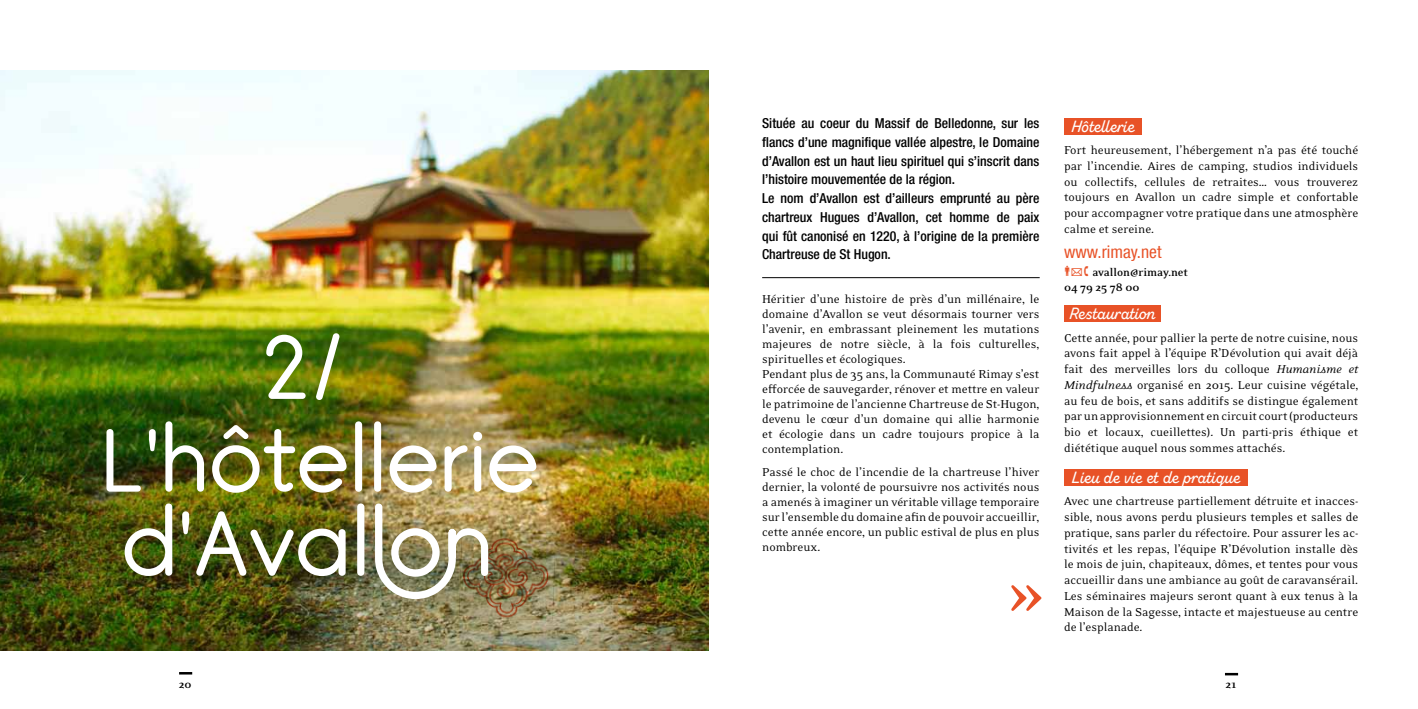
<style>
.page{position:relative;width:1418px;height:709px;background:#fff}
.page>*{position:absolute;margin:0;border:0;box-sizing:border-box;transform-origin:0 0}
.t1{font:90px "Fifita Ligatures";color:#fff}
.t2{font:700 88px "Eidetic Neo";color:#e85227}
.t3{font:87.5px "Fifita Ligatures";color:#fff}
.t4{font:condensed 17.5px "Helvetica Neue LT Com";color:#e85227}
.t5{font:16.25px "Zing Script Rust SB Demo Base";color:#fff}
.t6{font:500 condensed 13.75px/18.8px "Helvetica Neue LT Com";color:#000}
.t7{font:13.12px/15.8px "Eidetic Neo";color:#000;text-align:justify}
.t8{font:700 12.5px/15px "Eidetic Neo";color:#000}
.s1{font-family:"Eidetic Neo Fractions";font-weight:400;font-size:15px;color:#e85227}
.s2{font-style:italic}
</style>
<div class="page">
<svg style="left:179px;top:672px;width:13px;height:2px"></svg>
<svg style="left:1225px;top:673px;width:13px;height:2px"></svg>
<img style="left:0;top:70px;width:709px;height:580px">
<hr style="left:762px;top:277px;width:277px;height:1px;background:#000">
<div style="left:1064px;top:118px;width:77px;height:17px;background:#e85227"></div>
<div style="left:1064px;top:305px;width:96px;height:17px;background:#e85227"></div>
<div style="left:1064px;top:469px;width:183px;height:17px;background:#e85227"></div>
<img style="left:125px;top:503px;width:430px;height:117px">
<h1 class="t1" style="left:262px;top:310px;width:80px">2/</h1>
<h3 class="t3" style="left:101px;top:405px;width:439px">L'hôtellerie</h3>
<p class="t6" style="left:762px;top:114px;width:279px">Située au coeur du Massif de Belledonne, sur les flancs d’une magnifique vallée alpestre, le Domaine d’Avallon est un haut lieu spirituel qui s’inscrit dans l’histoire mouvementée de la région.<br>Le nom d’Avallon est d’ailleurs emprunté au père chartreux Hugues d’Avallon, cet homme de paix qui fût canonisé en 1220, à l’origine de la première Chartreuse de St Hugon.</p>
<p class="t7" style="left:762px;top:292px;width:279px;line-height:15px;text-align:left">Héritier d’une histoire de près d’un millénaire, le domaine d’Avallon se veut désormais tourner vers l’avenir, en embrassant pleinement les mutations majeures de notre siècle, à la fois culturelles, spirituelles et écologiques.<br>Pendant plus de 35 ans, la Communauté Rimay s’est efforcée de sauvegarder, rénover et mettre en valeur le patrimoine de l’ancienne Chartreuse de St-Hugon, devenu le cœur d’un domaine qui allie harmonie et écologie dans un cadre toujours propice à la contemplation.</p>
<p class="t7" style="left:762px;top:464px;width:279px;line-height:15px">Passé le choc de l’incendie de la chartreuse l’hiver dernier, la volonté de poursuivre nos activités nous a amenés à imaginer un véritable village temporaire sur l’ensemble du domaine afin de pouvoir accueillir, cette année encore, un public estival de plus en plus nombreux.</p>
<h2 class="t2" style="left:1044px;top:649px;width:39px;rotate:-180deg">«</h2>
<p class="t5" style="left:1071px;top:116px;width:65px">Hôtellerie</p>
<p class="t7" style="left:1064px;top:143px;width:296px">Fort heureusement, l’hébergement n’a pas été touché par l’incendie. Aires de camping, studios individuels ou collectifs, cellules de retraites… vous trouverez toujours en Avallon un cadre simple et confortable pour accompagner votre pratique dans une atmosphère calme et sereine.</p>
<h3 class="t4" style="left:1064px;top:242px;width:99px">www.rimay.net</h3>
<p class="t8" style="left:1064px;top:265px;width:126px"><span class="s1">SFT</span> avallon@rimay.net<br>04 79 25 78 00</p>
<p class="t5" style="left:1069px;top:304px;width:88px">Restauration</p>
<p class="t7" style="left:1064px;top:330px;width:296px">Cette année, pour pallier la perte de notre cuisine, nous avons fait appel à l’équipe R’Dévolution qui avait déjà fait des merveilles lors du colloque <span class="s2">Humanisme et Mindfulness</span> organisé en 2015. Leur cuisine végétale, au feu de bois, et sans additifs se distingue également par un approvisionnement en circuit court (producteurs bio et locaux, cueillettes). Un parti-pris éthique et diététique auquel nous sommes attachés.</p>
<p class="t5" style="left:1071px;top:467px;width:170px">Lieu de vie et de pratique</p>
<p class="t7" style="left:1064px;top:494px;width:296px">Avec une chartreuse partiellement détruite et inacces&shy;sible, nous avons perdu plusieurs temples et salles de pratique, sans parler du réfectoire. Pour assurer les ac&shy;tivités et les repas, l’équipe R’Dévolution installe dès le mois de juin, chapiteaux, dômes, et tentes pour vous accueillir dans une ambiance au goût de caravansérail.<br>Les séminaires majeurs seront quant à eux tenus à la Maison de la Sagesse, intacte et majestueuse au centre de l’esplanade.</p>
<p class="t8" style="left:179px;top:676px;width:14px">20</p>
<p class="t8" style="left:1225px;top:677px;width:12px">21</p>
</div>
